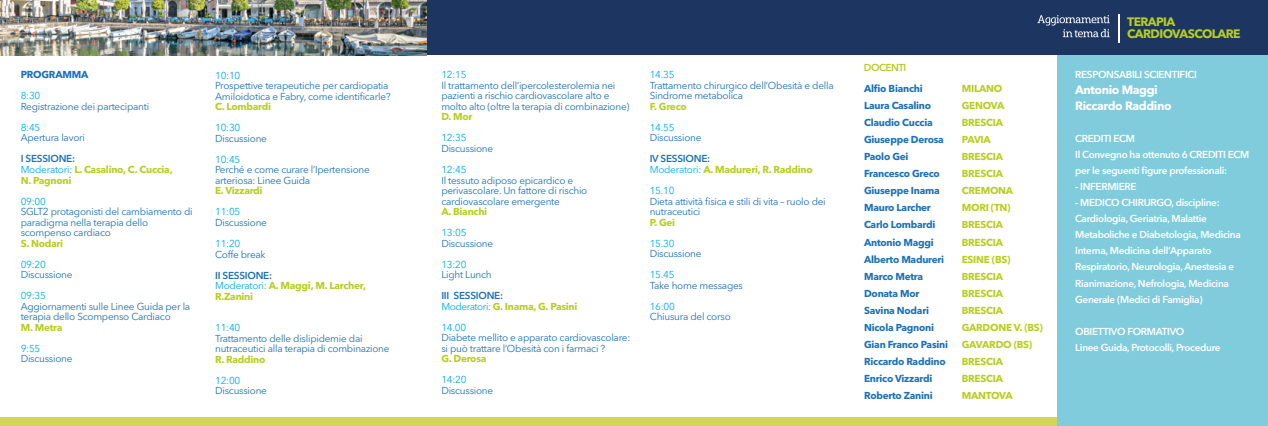
<style>
.page{position:relative;width:1268px;height:426px;background:#fff}
.page>*{position:absolute;margin:0;border:0;box-sizing:border-box;transform-origin:0 0}
.t1{font:700 12.1px/12.6px "Avenir Next LT Pro";letter-spacing:-.05em;color:#b7ce20}
.t2{font:700 12px/16px "Avenir Next LT Pro";letter-spacing:-.035em;color:#fff}
.t3{font:10px/10.5px "Avenir Next LT Pro";letter-spacing:-.025em;color:#1d71b8}
.t4{font:700 10px/17px "Avenir Next LT Pro";letter-spacing:-.025em;color:#b7ce20}
.t5{font:600 10px/16px "Avenir Next LT Pro";letter-spacing:-.035em;color:#fff}
.t6{font:700 10px/17px "Avenir Next LT Pro";letter-spacing:-.025em;color:#1d71b8}
.t7{font:10px "Avenir Next LT Pro";letter-spacing:-.025em;color:#00ace9}
.t8{font:600 10px "Avenir Next LT Pro";letter-spacing:-.05em;color:#b7ce20}
.s1{font-weight:600;color:#1d71b8}
.s2{font-weight:400;color:#00ace9}
</style>
<div class="page">
<div style="left:0;top:416px;width:1058px;height:9px;background:#d3d55a"></div>
<div style="left:1057px;top:55px;width:210px;height:370px;background:#80ccdd"></div>
<div style="left:426px;top:0;width:841px;height:55px;background:#1d3661"></div>
<svg style="left:1037px;top:15px;width:72px;height:22px"></svg>
<svg style="left:1118px;top:15px;width:1px;height:28px"></svg>
<img style="left:0;top:0;width:426px;height:55px">
<p class="t6" style="left:21px;top:66px;width:69px">PROGRAMMA</p>
<p class="t7" style="left:21px;top:90px;width:21px">8:30</p>
<p class="t3" style="left:21px;top:101px;width:130px">Registrazione dei partecipanti</p>
<p class="t7" style="left:21px;top:121px;width:21px">8:45</p>
<p class="t3" style="left:21px;top:132px;width:66px">Apertura lavori</p>
<p class="t4" style="left:21px;top:153px;width:153px;line-height:10.5px"><span class="s1">I SESSIONE:<br></span><span class="s2">Moderatori:</span> L. Casalino, C. Cuccia,<br>N. Pagnoni</p>
<p class="t7" style="left:21px;top:195px;width:27px">09:00</p>
<p class="t3" style="left:21px;top:206px;width:173px">SGLT2 protagonisti del cambiamento di paradigma nella terapia dello scompenso cardiaco</p>
<p class="t4" style="left:21px;top:234px;width:44px">S. Nodari</p>
<p class="t7" style="left:21px;top:258px;width:27px">09:20</p>
<p class="t3" style="left:21px;top:269px;width:53px">Discussione</p>
<p class="t7" style="left:21px;top:289px;width:27px">09:35</p>
<p class="t3" style="left:21px;top:300px;width:171px">Aggiornamenti sulle Linee Guida per la terapia dello Scompenso Cardiaco</p>
<p class="t4" style="left:21px;top:318px;width:43px">M. Metra</p>
<p class="t7" style="left:21px;top:342px;width:21px">9:55</p>
<p class="t3" style="left:21px;top:353px;width:53px">Discussione</p>
<p class="t7" style="left:215px;top:69px;width:27px">10:10</p>
<p class="t3" style="left:215px;top:80px;width:177px">Prospettive terapeutiche per cardiopatia<br>Amiloidotica e Fabry, come identificarle?</p>
<p class="t4" style="left:215px;top:98px;width:57px">C. Lombardi</p>
<p class="t7" style="left:215px;top:122px;width:27px">10:30</p>
<p class="t3" style="left:215px;top:133px;width:53px">Discussione</p>
<p class="t7" style="left:215px;top:153px;width:27px">10:45</p>
<p class="t3" style="left:215px;top:164px;width:156px">Perché e come curare l’Ipertensione arteriosa: Linee Guida</p>
<p class="t4" style="left:215px;top:182px;width:49px">E. Vizzardi</p>
<p class="t7" style="left:215px;top:206px;width:27px">11:05</p>
<p class="t3" style="left:215px;top:217px;width:53px">Discussione</p>
<p class="t7" style="left:215px;top:237px;width:27px">11:20</p>
<p class="t3" style="left:215px;top:248px;width:52px">Coffe break</p>
<p class="t4" style="left:215px;top:269px;width:152px;line-height:10.5px"><span class="s1">II SESSIONE:<br></span><span class="s2">Moderatori:</span> A. Maggi, M. Larcher,<br>R.Zanini</p>
<p class="t7" style="left:215px;top:321px;width:27px">11:40</p>
<p class="t3" style="left:215px;top:332px;width:176px">Trattamento delle dislipidemie dai nutraceutici alla terapia di combinazione</p>
<p class="t4" style="left:215px;top:350px;width:52px">R. Raddino</p>
<p class="t7" style="left:215px;top:374px;width:27px">12:00</p>
<p class="t3" style="left:215px;top:385px;width:53px">Discussione</p>
<p class="t7" style="left:441px;top:69px;width:27px">12:15</p>
<p class="t3" style="left:441px;top:80px;width:189px">Il trattamento dell’ipercolesterolemia nei pazienti a rischio cardiovascolare alto e molto alto (oltre la terapia di combinazione)</p>
<p class="t4" style="left:441px;top:108px;width:33px">D. Mor</p>
<p class="t7" style="left:441px;top:132px;width:27px">12:35</p>
<p class="t3" style="left:441px;top:143px;width:53px">Discussione</p>
<p class="t7" style="left:441px;top:163px;width:27px">12:45</p>
<p class="t3" style="left:441px;top:174px;width:147px">Il tessuto adiposo epicardico e perivascolare. Un fattore di rischio cardiovascolare emergente</p>
<p class="t4" style="left:441px;top:203px;width:47px">A. Bianchi</p>
<p class="t7" style="left:441px;top:226px;width:27px">13:05</p>
<p class="t3" style="left:441px;top:237px;width:53px">Discussione</p>
<p class="t7" style="left:441px;top:258px;width:27px">13:20</p>
<p class="t3" style="left:441px;top:269px;width:52px">Light Lunch</p>
<p class="t4" style="left:441px;top:290px;width:138px;line-height:10.5px"><span class="s1">III SESSIONE:<br></span><span class="s2">Moderatori:</span> G. Inama, G. Pasini</p>
<p class="t7" style="left:441px;top:321px;width:26px">14.00</p>
<p class="t3" style="left:441px;top:332px;width:190px">Diabete mellito e apparato cardiovascolare: si può trattare l’Obesità con i farmaci ?</p>
<p class="t4" style="left:441px;top:350px;width:47px">G. Derosa</p>
<p class="t7" style="left:441px;top:373px;width:27px">14:20</p>
<p class="t3" style="left:441px;top:384px;width:53px">Discussione</p>
<p class="t7" style="left:649px;top:69px;width:26px">14.35</p>
<p class="t3" style="left:649px;top:80px;width:185px">Trattamento chirurgico dell’Obesità e della<br>Sindrome metabolica</p>
<p class="t4" style="left:649px;top:98px;width:39px">F. Greco</p>
<p class="t7" style="left:649px;top:121px;width:26px">14.55</p>
<p class="t3" style="left:649px;top:132px;width:53px">Discussione</p>
<p class="t4" style="left:649px;top:153px;width:165px;line-height:10.5px"><span class="s1">IV SESSIONE:<br></span><span class="s2">Moderatori:</span> A. Madureri, R. Raddino</p>
<p class="t7" style="left:649px;top:184px;width:26px">15.10</p>
<p class="t3" style="left:649px;top:195px;width:177px">Dieta attività fisica e stili di vita – ruolo dei nutraceutici</p>
<p class="t4" style="left:649px;top:213px;width:27px">P. Gei</p>
<p class="t7" style="left:649px;top:237px;width:26px">15.30</p>
<p class="t3" style="left:649px;top:248px;width:53px">Discussione</p>
<p class="t7" style="left:649px;top:268px;width:26px">15.45</p>
<p class="t3" style="left:649px;top:279px;width:95px">Take home messages</p>
<p class="t7" style="left:649px;top:300px;width:27px">16:00</p>
<p class="t3" style="left:649px;top:311px;width:83px">Chiusura del corso</p>
<p class="t8" style="left:863px;top:61px;width:44px">DOCENTI</p>
<p class="t6" style="left:864px;top:80px;width:85px">Alfio Bianchi<br>Laura Casalino<br>Claudio Cuccia<br>Giuseppe Derosa<br>Paolo Gei<br>Francesco Greco<br>Giuseppe Inama<br>Mauro Larcher<br>Carlo Lombardi<br>Antonio Maggi<br>Alberto Madureri<br>Marco Metra<br>Donata Mor<br>Savina Nodari<br>Nicola Pagnoni<br>Gian Franco Pasini<br>Riccardo Raddino<br>Enrico Vizzardi<br>Roberto Zanini</p>
<p class="t4" style="left:961px;top:80px;width:83px">MILANO<br>GENOVA<br>BRESCIA<br>PAVIA<br>BRESCIA<br>BRESCIA<br>CREMONA<br>MORI (TN)<br>BRESCIA<br>BRESCIA<br>ESINE (BS)<br>BRESCIA<br>BRESCIA<br>BRESCIA<br>GARDONE V. (BS)<br>GAVARDO (BS)<br>BRESCIA<br>BRESCIA<br>MANTOVA</p>
<p class="t1" style="left:1126px;top:15px;width:115px">TERAPIA<br>CARDIOVASCOLARE</p>
<p class="t5" style="left:1074px;top:66px;width:123px">RESPONSABILI SCIENTIFICI</p>
<p class="t2" style="left:1074px;top:82px;width:98px">Antonio Maggi<br>Riccardo Raddino</p>
<p class="t5" style="left:1074px;top:130px;width:176px">CREDITI ECM<br>Il Convegno ha ottenuto 6 CREDITI ECM per le seguenti figure professionali:</p>
<p class="t5" style="left:1074px;top:178px;width:63px">- INFERMIERE</p>
<p class="t5" style="left:1074px;top:194px;width:167px">- MEDICO CHIRURGO, discipline:<br>Cardiologia, Geriatria, Malattie Metaboliche e Diabetologia, Medicina Interna, Medicina dell’Apparato Respiratorio, Neurologia, Anestesia e Rianimazione, Nefrologia, Medicina Generale (Medici di Famiglia)</p>
<p class="t5" style="left:1074px;top:322px;width:147px">OBIETTIVO FORMATIVO<br>Linee Guida, Protocolli, Procedure</p>
</div>
